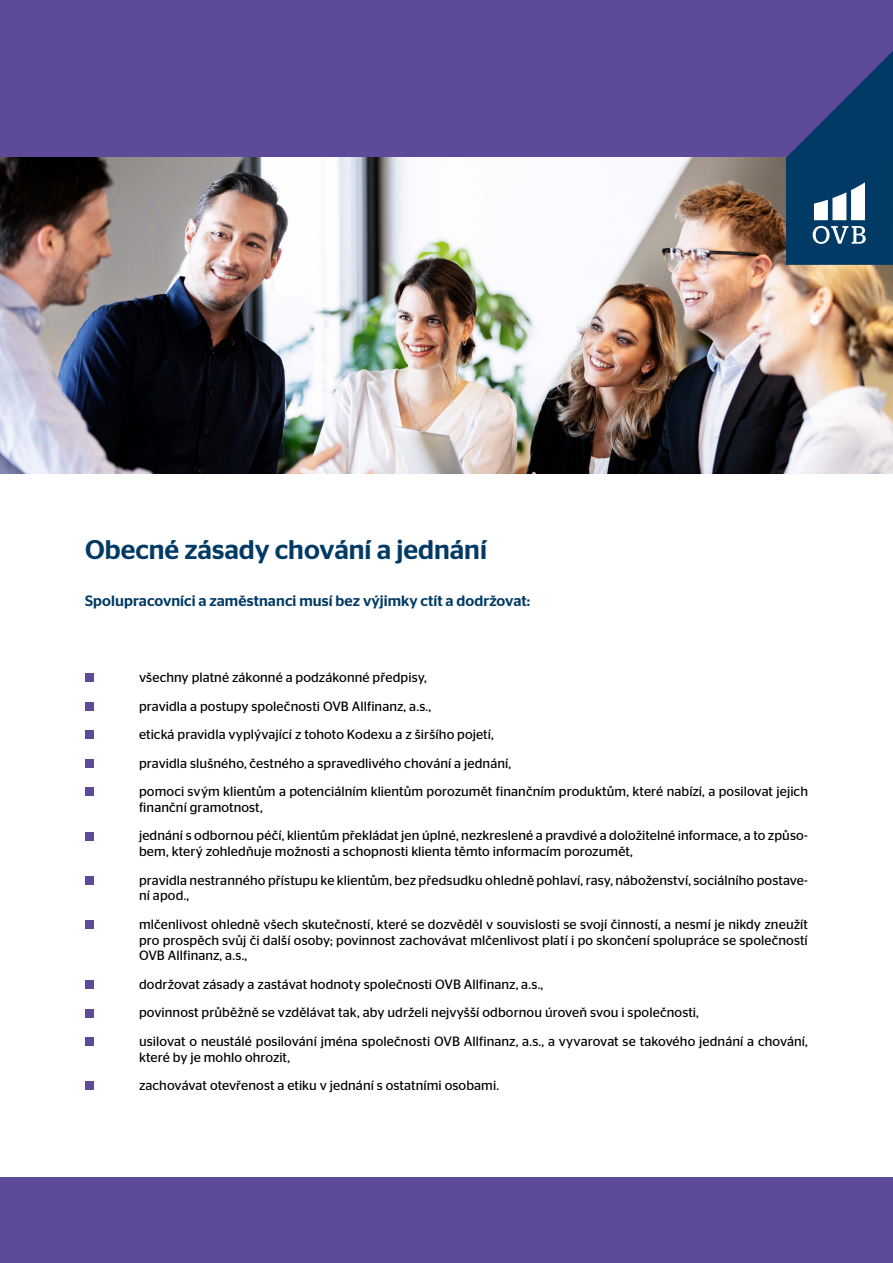
<style>
.page{position:relative;width:893px;height:1263px;background:#fff}
.page>*{position:absolute;margin:0;border:0;box-sizing:border-box;transform-origin:0 0}
.t1{font:500 27px "Stag Sans LCG";color:#003a65}
.t2{font:500 15px "Stag Sans LCG";letter-spacing:.005em;color:#003a65}
.t3{font:13.5px/28.5px "Stag Sans LCG";letter-spacing:.005em;color:#000}
</style>
<div class="page">
<div style="left:0;top:1178px;width:893px;height:85px;background:#5d4b9a"></div>
<div style="left:0;top:0;width:893px;height:158px;background:#5d4b9a"></div>
<img style="left:0;top:158px;width:893px;height:316px">
<svg style="left:786px;top:51px;width:107px;height:214px"></svg>
<div style="left:85px;top:673px;width:9px;height:9px;background:#5d4b9a"></div>
<div style="left:85px;top:702px;width:9px;height:8px;background:#5d4b9a"></div>
<div style="left:85px;top:730px;width:9px;height:9px;background:#5d4b9a"></div>
<div style="left:85px;top:759px;width:9px;height:8px;background:#5d4b9a"></div>
<div style="left:85px;top:787px;width:9px;height:9px;background:#5d4b9a"></div>
<div style="left:85px;top:832px;width:9px;height:8px;background:#5d4b9a"></div>
<div style="left:85px;top:876px;width:9px;height:9px;background:#5d4b9a"></div>
<div style="left:85px;top:920px;width:9px;height:9px;background:#5d4b9a"></div>
<div style="left:85px;top:980px;width:9px;height:9px;background:#5d4b9a"></div>
<div style="left:85px;top:1009px;width:9px;height:8px;background:#5d4b9a"></div>
<div style="left:85px;top:1037px;width:9px;height:9px;background:#5d4b9a"></div>
<div style="left:85px;top:1082px;width:9px;height:8px;background:#5d4b9a"></div>
<h1 class="t1" style="left:85px;top:530px;width:403px">Obecné zásady chování a jednání</h1>
<p class="t2" style="left:85px;top:590px;width:447px">Spolupracovníci a zaměstnanci musí bez výjimky ctít a dodržovat:</p>
<p class="t3" style="left:139px;top:662px;width:670px">všechny platné zákonné a podzákonné předpisy,<br>pravidla a postupy společnosti OVB Allfinanz, a.s.,<br>etická pravidla vyplývající z tohoto Kodexu a z širšího pojetí,<br>pravidla slušného, čestného a spravedlivého chování a jednání,<br>pomoci svým klientům a potenciálním klientům porozumět finančním produktům, které nabízí, a posilovat jejich</p>
<p class="t3" style="left:139px;top:792px;width:670px">finanční gramotnost,<br>jednání s odbornou péčí, klientům překládat jen úplné, nezkreslené a pravdivé a doložitelné informace, a to způso-</p>
<p class="t3" style="left:139px;top:836px;width:670px">bem, který zohledňuje možnosti a schopnosti klienta těmto informacím porozumět,<br>pravidla nestranného přístupu ke klientům, bez předsudku ohledně pohlaví, rasy, náboženství, sociálního postave-</p>
<p class="t3" style="left:139px;top:880px;width:670px">ní apod.,<br>mlčenlivost ohledně všech skutečností, které se dozvěděl v souvislosti se svojí činností, a nesmí je nikdy zneužít</p>
<p class="t3" style="left:139px;top:931px;width:670px;line-height:15.8px">pro prospěch svůj či další osoby; povinnost zachovávat mlčenlivost platí i po skončení spolupráce se společností<br>OVB Allfinanz, a.s.,</p>
<p class="t3" style="left:139px;top:969px;width:670px">dodržovat zásady a zastávat hodnoty společnosti OVB Allfinanz, a.s.,<br>povinnost průběžně se vzdělávat tak, aby udrželi nejvyšší odbornou úroveň svou i společnosti,<br>usilovat o neustálé posilování jména společnosti OVB Allfinanz, a.s., a vyvarovat se takového jednání a chování,</p>
<p class="t3" style="left:139px;top:1042px;width:362px">které by je mohlo ohrozit,<br>zachovávat otevřenost a etiku v jednání s ostatními osobami.</p>
</div>
